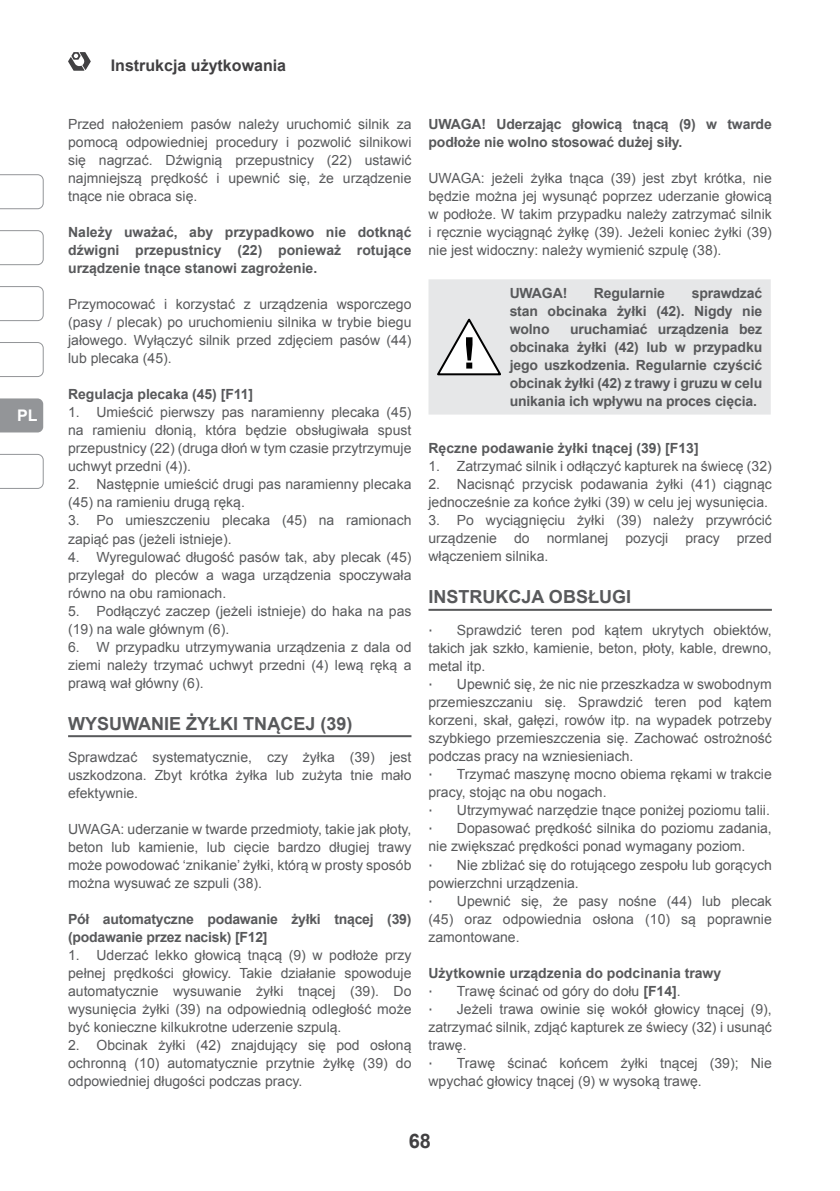
<style>
.page{position:relative;width:840px;height:1191px;background:#fff}
.page>*{position:absolute;margin:0;border:0;box-sizing:border-box;transform-origin:0 0}
.t1{font:700 20px "Arial";color:#414042}
.t2{font:700 18px "Arial";color:#58595b}
.t3{font:700 16px "Arial";color:#414042}
.t4{font:700 16px "Arial";color:#fff}
.t5{font:14px/18px "Arial";color:#58595b;text-align:justify}
.t6{font:700 14px/18px "Arial";letter-spacing:-.01em;color:#58595b;text-align:justify}
.t7{font:14px "Tahoma";color:#58595b}
.s1{font-weight:700}
</style>
<div class="page">
<svg style="left:68px;top:52px;width:23px;height:19px"></svg>
<svg style="left:0;top:174px;width:44px;height:35px"></svg>
<svg style="left:0;top:454px;width:44px;height:35px"></svg>
<svg style="left:0;top:398px;width:43px;height:34px"></svg>
<svg style="left:0;top:342px;width:44px;height:35px"></svg>
<svg style="left:0;top:286px;width:44px;height:35px"></svg>
<svg style="left:0;top:230px;width:44px;height:35px"></svg>
<hr style="left:68px;top:735px;width:343px;height:2px;background:#58595b">
<hr style="left:428px;top:609px;width:343px;height:2px;background:#58595b">
<div style="left:428px;top:279px;width:342px;height:135px;background:#e6e7e8"></div>
<svg style="left:435px;top:315px;width:68px;height:62px"></svg>
<p class="t4" style="left:17px;top:405px;width:22px">PL</p>
<p class="t3" style="left:111px;top:55px;width:177px">Instrukcja użytkowania</p>
<p class="t5" style="left:68px;top:115px;width:344px">Przed nałożeniem pasów należy uruchomić silnik za pomocą odpowiedniej procedury i pozwolić silnikowi się nagrzać. Dźwignią przepustnicy (22) ustawić najmniejszą prędkość i upewnić się, że urządzenie tnące nie obraca się.</p>
<p class="t6" style="left:68px;top:224px;width:344px">Należy uważać, aby przypadkowo nie dotknąć dźwigni przepustnicy (22) ponieważ rotujące urządzenie tnące stanowi zagrożenie.</p>
<p class="t5" style="left:68px;top:295px;width:344px">Przymocować i korzystać z urządzenia wsporczego (pasy / plecak) po uruchomieniu silnika w trybie biegu jałowego. Wyłączyć silnik przed zdjęciem pasów (44) lub plecaka (45).</p>
<p class="t6" style="left:68px;top:386px;width:186px">Regulacja plecaka (45) [F11]</p>
<p class="t5" style="left:68px;top:404px;width:344px">1. Umieścić pierwszy pas naramienny plecaka (45) na ramieniu dłonią, która będzie obsługiwała spust przepustnicy (22) (druga dłoń w tym czasie przytrzymuje uchwyt przedni (4)).</p>
<p class="t5" style="left:68px;top:476px;width:344px">2. Następnie umieścić drugi pas naramienny plecaka (45) na ramieniu drugą ręką.</p>
<p class="t5" style="left:68px;top:512px;width:344px">3. Po umieszczeniu plecaka (45) na ramionach zapiąć pas (jeżeli istnieje).</p>
<p class="t5" style="left:68px;top:548px;width:344px">4. Wyregulować długość pasów tak, aby plecak (45) przylegał do pleców a waga urządzenia spoczywała równo na obu ramionach.</p>
<p class="t5" style="left:68px;top:602px;width:344px">5. Podłączyć zaczep (jeżeli istnieje) do haka na pas (19) na wale głównym (6).</p>
<p class="t5" style="left:68px;top:638px;width:344px">6. W przypadku utrzymywania urządzenia z dala od ziemi należy trzymać uchwyt przedni (4) lewą ręką a prawą wał główny (6).</p>
<p class="t2" style="left:68px;top:711px;width:286px">WYSUWANIE ŻYŁKI TNĄCEJ (39)</p>
<p class="t5" style="left:68px;top:748px;width:344px">Sprawdzać systematycznie, czy żyłka (39) jest uszkodzona. Zbyt krótka żyłka lub zużyta tnie mało efektywnie.</p>
<p class="t5" style="left:68px;top:820px;width:344px">UWAGA: uderzanie w twarde przedmioty, takie jak płoty, beton lub kamienie, lub cięcie bardzo długiej trawy może powodować ‘znikanie’ żyłki, którą w prosty sposób można wysuwać ze szpuli (38).</p>
<p class="t6" style="left:68px;top:910px;width:344px">Pół automatyczne podawanie żyłki tnącej (39) (podawanie przez nacisk) [F12]</p>
<p class="t5" style="left:68px;top:946px;width:344px">1. Uderzać lekko głowicą tnącą (9) w podłoże przy pełnej prędkości głowicy. Takie działanie spowoduje automatycznie wysuwanie żyłki tnącej (39). Do wysunięcia żyłki (39) na odpowiednią odległość może być konieczne kilkukrotne uderzenie szpulą.</p>
<p class="t5" style="left:68px;top:1036px;width:344px">2. Obcinak żyłki (42) znajdujący się pod osłoną ochronną (10) automatycznie przytnie żyłkę (39) do odpowiedniej długości podczas pracy.</p>
<p class="t6" style="left:428px;top:116px;width:344px">UWAGA! Uderzając głowicą tnącą (9) w twarde podłoże nie wolno stosować dużej siły.</p>
<p class="t5" style="left:428px;top:169px;width:344px">UWAGA: jeżeli żyłka tnąca (39) jest zbyt krótka, nie będzie można jej wysunąć poprzez uderzanie głowicą w podłoże. W takim przypadku należy zatrzymać silnik i ręcznie wyciągnąć żyłkę (39). Jeżeli koniec żyłki (39) nie jest widoczny: należy wymienić szpulę (38).</p>
<p class="t6" style="left:509px;top:284px;width:59px">UWAGA!</p>
<p class="t6" style="left:593px;top:284px;width:73px">Regularnie</p>
<p class="t6" style="left:509px;top:284px;width:254px;text-indent:182px">sprawdzać stan obcinaka żyłki (42). Nigdy nie wolno</p>
<p class="t6" style="left:509px;top:320px;width:254px;text-indent:60px">uruchamiać urządzenia bez obcinaka żyłki (42) lub w przypadku jego uszkodzenia. Regularnie czyścić obcinak żyłki (42) z trawy i gruzu w celu unikania ich wpływu na proces cięcia.</p>
<p class="t6" style="left:428px;top:439px;width:271px">Ręczne podawanie żyłki tnącej (39) [F13]</p>
<p class="t5" style="left:428px;top:457px;width:344px">1. Zatrzymać silnik i odłączyć kapturek na świecę (32)</p>
<p class="t5" style="left:428px;top:475px;width:344px">2. Nacisnąć przycisk podawania żyłki (41) ciągnąc jednocześnie za końce żyłki (39) w celu jej wysunięcia.</p>
<p class="t5" style="left:428px;top:511px;width:344px">3. Po wyciągnięciu żyłki (39) należy przywrócić urządzenie do normlanej pozycji pracy przed włączeniem silnika.</p>
<p class="t2" style="left:428px;top:585px;width:204px">INSTRUKCJA OBSŁUGI</p>
<p class="t7" style="left:428px;top:621px;width:6px">∙</p>
<p class="t5" style="left:428px;top:621px;width:344px;text-indent:28px">Sprawdzić teren pod kątem ukrytych obiektów, takich jak szkło, kamienie, beton, płoty, kable, drewno, metal itp.</p>
<p class="t7" style="left:428px;top:675px;width:6px">∙</p>
<p class="t5" style="left:428px;top:675px;width:344px;text-indent:28px">Upewnić się, że nic nie przeszkadza w swobodnym przemieszczaniu się. Sprawdzić teren pod kątem korzeni, skał, gałęzi, rowów itp. na wypadek potrzeby szybkiego przemieszczenia się. Zachować ostrożność podczas pracy na wzniesieniach.</p>
<p class="t7" style="left:428px;top:765px;width:6px">∙</p>
<p class="t5" style="left:428px;top:765px;width:344px;text-indent:28px">Trzymać maszynę mocno obiema rękami w trakcie pracy, stojąc na obu nogach.</p>
<p class="t7" style="left:428px;top:801px;width:6px">∙</p>
<p class="t5" style="left:456px;top:801px;width:314px">Utrzymywać narzędzie tnące poniżej poziomu talii.</p>
<p class="t7" style="left:428px;top:819px;width:6px">∙</p>
<p class="t5" style="left:428px;top:819px;width:344px;text-indent:28px">Dopasować prędkość silnika do poziomu zadania, nie zwiększać prędkości ponad wymagany poziom.</p>
<p class="t7" style="left:428px;top:855px;width:6px">∙</p>
<p class="t5" style="left:428px;top:855px;width:344px;text-indent:28px">Nie zbliżać się do rotującego zespołu lub gorących powierzchni urządzenia.</p>
<p class="t7" style="left:428px;top:891px;width:6px">∙</p>
<p class="t5" style="left:428px;top:891px;width:344px;text-indent:28px">Upewnić się, że pasy nośne (44) lub plecak (45) oraz odpowiednia osłona (10) są poprawnie zamontowane.</p>
<p class="t6" style="left:428px;top:964px;width:294px">Użytkownie urządzenia do podcinania trawy</p>
<p class="t7" style="left:428px;top:981px;width:6px">∙</p>
<p class="t5" style="left:456px;top:981px;width:225px">Trawę ścinać od góry do dołu <span class="s1">[F14]</span>.</p>
<p class="t7" style="left:428px;top:999px;width:6px">∙</p>
<p class="t5" style="left:428px;top:999px;width:344px;text-indent:28px">Jeżeli trawa owinie się wokół głowicy tnącej (9), zatrzymać silnik, zdjąć kapturek ze świecy (32) i usunąć trawę.</p>
<p class="t7" style="left:428px;top:1053px;width:6px">∙</p>
<p class="t5" style="left:428px;top:1053px;width:344px;text-indent:28px">Trawę ścinać końcem żyłki tnącej (39); Nie wpychać głowicy tnącej (9) w wysoką trawę.</p>
<h1 class="t1" style="left:408px;top:1128px;width:24px">68</h1>
</div>
